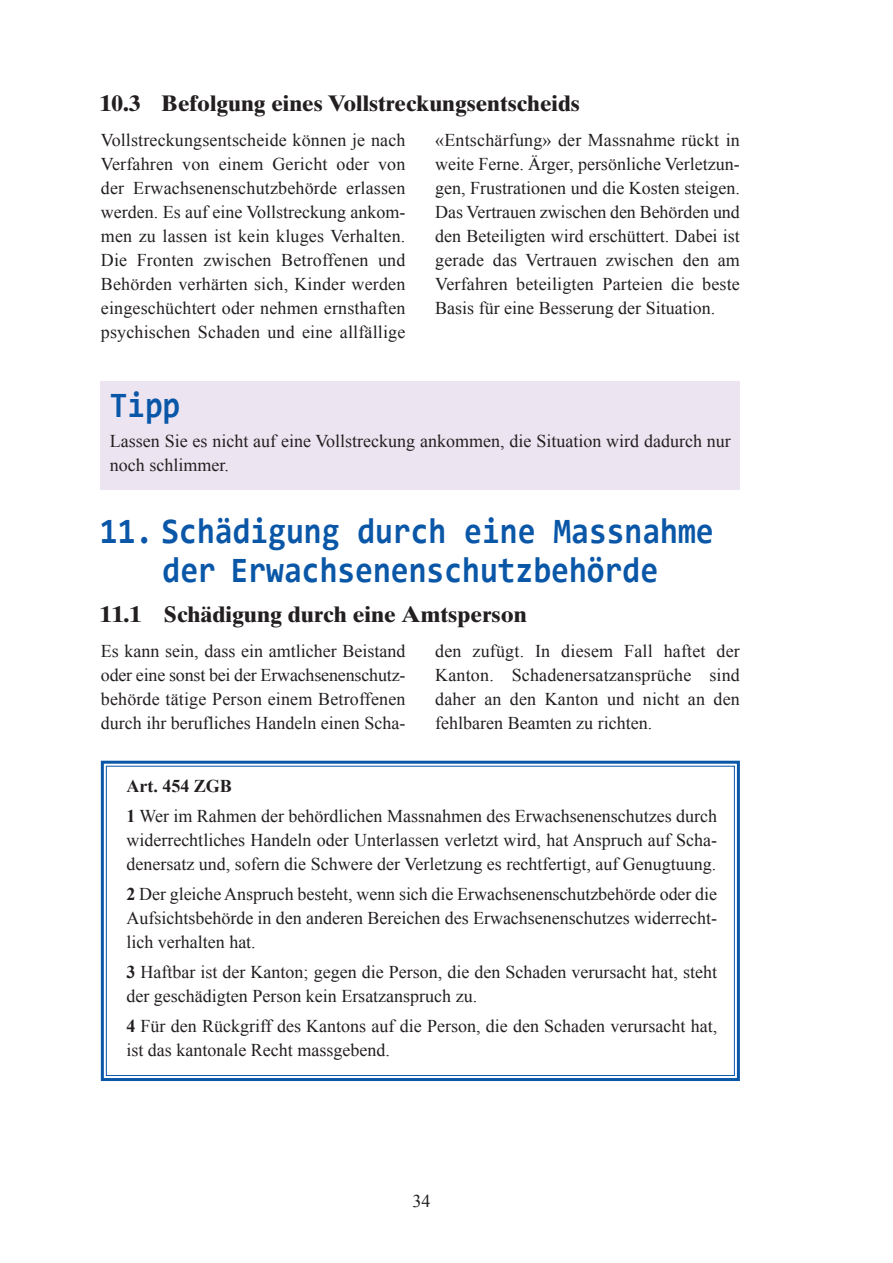
<style>
.page{position:relative;width:893px;height:1263px;background:#fff}
.page>*{position:absolute;margin:0;border:0;box-sizing:border-box;transform-origin:0 0}
.t1{font:700 36px/39px "Consolas";color:#0a57a8;text-align:center;scale:.9 1}
.t2{font:700 36px "Consolas";color:#0a57a8;scale:.89 1}
.t3{font:700 22.5px "Times Ten";color:#231f20}
.t4{font:700 22.5px "Times Ten";color:#231f20;scale:1.05 1}
.t5{font:18px/24px "Times New Roman";color:#231f20;text-align:justify}
.s1{font-weight:700}
</style>
<div class="page">
<div style="left:101px;top:381px;width:639px;height:109px;background:#ece5f1"></div>
<div style="left:101px;top:761px;width:639px;height:320px;border:3px solid #0a57a8"></div>
<p class="t3" style="left:100px;top:96px;width:482px">10.3 Befolgung eines Vollstreckungsentscheids</p>
<p class="t5" style="left:101px;top:127px;width:306px">Vollstreckungsentscheide können je nach Verfahren von einem Gericht oder von der Erwachsenenschutzbehörde erlassen werden. Es auf eine Vollstreckung ankom&shy;men zu lassen ist kein kluges Verhalten.<br>Die Fronten zwischen Betroffenen und Behörden verhärten sich, Kinder werden eingeschüchtert oder nehmen ernsthaften psychischen Schaden und eine allfällige</p>
<p class="t5" style="left:435px;top:127px;width:306px">«Entschärfung» der Massnahme rückt in weite Ferne. Ärger, persönliche Verletzun&shy;gen, Frustrationen und die Kosten steigen.<br>Das Vertrauen zwischen den Behörden und den Beteiligten wird erschüttert. Dabei ist gerade das Vertrauen zwischen den am Verfahren beteiligten Parteien die beste Basis für eine Besserung der Situation.</p>
<h1 class="t2" style="left:110px;top:390px;width:81px">tipp</h1>
<p class="t5" style="left:110px;top:429px;width:622px">Lassen Sie es nicht auf eine Vollstreckung ankommen, die Situation wird dadurch nur noch schlimmer.</p>
<h1 class="t1" style="left:100px;top:515px;width:683px">11. Schädigung durch eine Massnahme der Erwachsenenschutzbehörde</h1>
<p class="t4" style="left:100px;top:607px;width:408px">11.1 Schädigung durch eine Amtsperson</p>
<p class="t5" style="left:101px;top:639px;width:306px">Es kann sein, dass ein amtlicher Beistand oder eine sonst bei der Erwachsenenschutz&shy;behörde tätige Person einem Betroffenen durch ihr berufliches Handeln einen Scha-</p>
<p class="t5" style="left:435px;top:639px;width:306px">den zufügt. In diesem Fall haftet der Kanton. Schadenersatzansprüche sind daher an den Kanton und nicht an den fehlbaren Beamten zu richten.</p>
<p class="t5" style="left:126px;top:771px;width:592px;line-height:30px"><span class="s1">Art. 454 ZGB<br>1</span> Wer im Rahmen der behördlichen Massnahmen des Erwachsenenschutzes durch</p>
<p class="t5" style="left:126px;top:828px;width:592px">widerrechtliches Handeln oder Unterlassen verletzt wird, hat Anspruch auf Scha&shy;denersatz und, sofern die Schwere der Verletzung es rechtfertigt, auf Genugtuung.</p>
<p class="t5" style="left:126px;top:882px;width:592px"><span class="s1">2</span> Der gleiche Anspruch besteht, wenn sich die Erwachsenenschutzbehörde oder die Aufsichtsbehörde in den anderen Bereichen des Erwachsenenschutzes widerrecht&shy;lich verhalten hat.</p>
<p class="t5" style="left:126px;top:960px;width:592px"><span class="s1">3</span> Haftbar ist der Kanton; gegen die Person, die den Schaden verursacht hat, steht der geschädigten Person kein Ersatzanspruch zu.</p>
<p class="t5" style="left:126px;top:1014px;width:592px"><span class="s1">4</span> Für den Rückgriff des Kantons auf die Person, die den Schaden verursacht hat, ist das kantonale Recht massgebend.</p>
<p class="t5" style="left:413px;top:1189px;width:19px">34</p>
</div>
